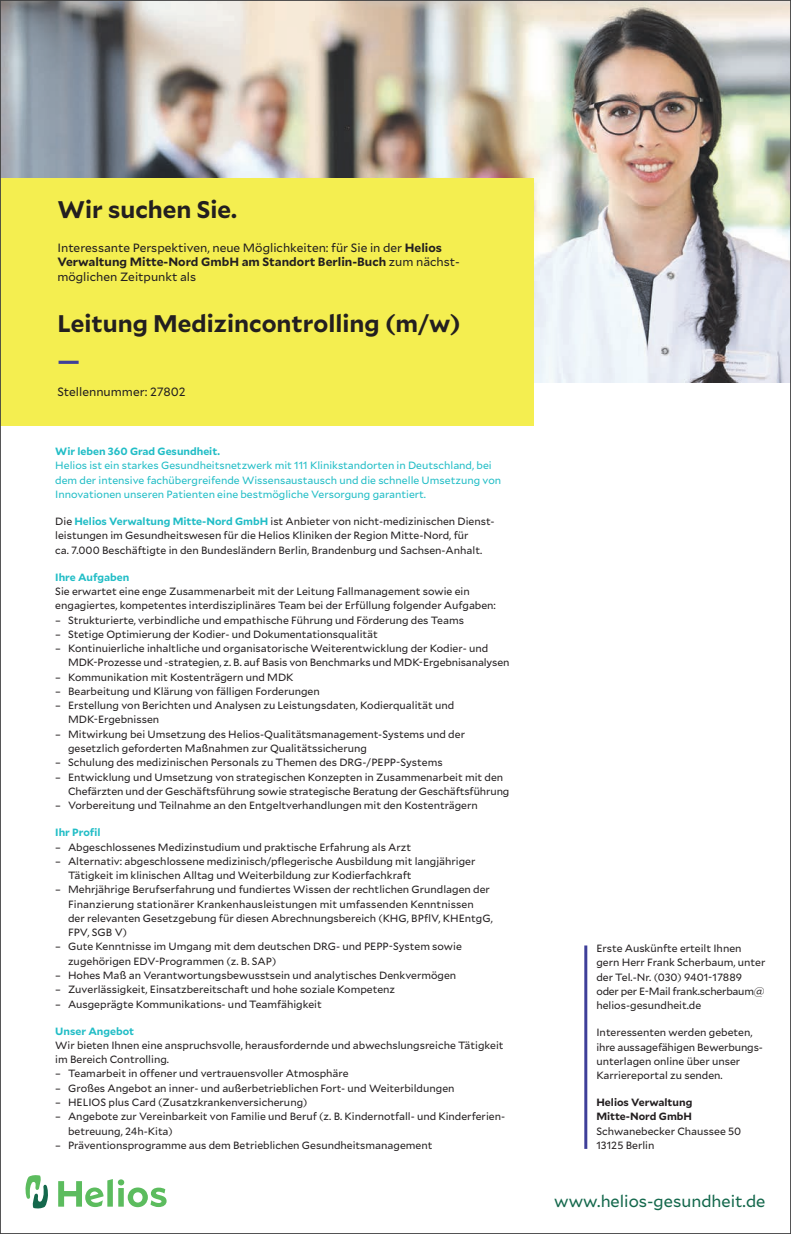
<style>
.page{position:relative;width:791px;height:1234px;background:#fff}
.page>*{position:absolute;margin:0;border:0;box-sizing:border-box;transform-origin:0 0}
.t1{font:700 24px "Mallory";color:#231f20}
.t2{font:700 24px "Mallory";color:#3e3f99}
.t3{font:16.5px "Mallory";color:#14684c}
.t4{font:12px/14.4px "Mallory";color:#231f20}
.t5{font:10.5px/14.2px "Mallory";color:#231f20}
.t6{font:10.5px/14.2px "Mallory";color:#21bdc6}
.t7{font:700 10.5px "Mallory";color:#21bdc6}
.t8{font:700 10.5px/14.2px "Mallory";color:#231f20}
.s1{font-weight:700}
.s2{font-weight:700;color:#21bdc6}
</style>
<div class="page">
<img style="left:2px;top:2px;width:787px;height:381px">
<div style="left:0;top:178px;width:533px;height:247px;background:#f4ee50"></div>
<hr style="left:584px;top:945px;width:3px;height:203px;background:#3e3f99">
<svg style="left:58px;top:1179px;width:109px;height:27px"></svg>
<svg style="left:25px;top:1175px;width:23px;height:33px"></svg>
<h1 class="t1" style="left:57px;top:192px;width:181px">Wir suchen Sie.</h1>
<p class="t4" style="left:57px;top:240px;width:404px">Interessante Perspektiven, neue Möglichkeiten: für Sie in der <span class="s1">Helios<br>Verwaltung Mitte-Nord GmbH am Standort Berlin-Buch</span> zum nächst&shy;möglichen Zeitpunkt als</p>
<h1 class="t1" style="left:57px;top:305px;width:405px">Leitung Medizincontrolling (m/w)</h1>
<h1 class="t2" style="left:57px;top:342px;width:24px">—</h1>
<p class="t4" style="left:57px;top:383px;width:130px">Stellennummer: 27802</p>
<p class="t7" style="left:55px;top:443px;width:166px">Wir leben 360 Grad Gesundheit.</p>
<p class="t6" style="left:55px;top:458px;width:447px">Helios ist ein starkes Gesundheitsnetzwerk mit 111 Klinikstandorten in Deutschland, bei dem der intensive fachübergreifende Wissensaustausch und die schnelle Umsetzung von<br>Innovationen unseren Patienten eine bestmögliche Versorgung garantiert.</p>
<p class="t5" style="left:55px;top:513px;width:441px">Die <span class="s2">Helios Verwaltung Mitte-Nord GmbH</span> ist Anbieter von nicht-medizinischen Dienst&shy;leistungen im Gesundheitswesen für die Helios Kliniken der Region Mitte-Nord, für<br>ca. 7.000 Beschäftigte in den Bundesländern Berlin, Brandenburg und Sachsen-Anhalt.</p>
<p class="t7" style="left:55px;top:569px;width:76px">Ihre Aufgaben</p>
<p class="t5" style="left:55px;top:583px;width:442px">Sie erwartet eine enge Zusammenarbeit mit der Leitung Fallmanagement sowie ein engagiertes, kompetentes interdisziplinäres Team bei der Erfüllung folgender Aufgaben:</p>
<p class="t5" style="left:55px;top:612px;width:410px">– Strukturierte, verbindliche und empathische Führung und Förderung des Teams</p>
<p class="t5" style="left:55px;top:626px;width:324px">– Stetige Optimierung der Kodier- und Dokumentationsqualität</p>
<p class="t5" style="left:68px;top:640px;width:443px;text-indent:-13px">– Kontinuierliche inhaltliche und organisatorische Weiterentwicklung der Kodier- und<br>MDK-Prozesse und -strategien, z. B. auf Basis von Benchmarks und MDK-Ergebnisanalysen</p>
<p class="t5" style="left:55px;top:669px;width:240px">– Kommunikation mit Kostenträgern und MDK</p>
<p class="t5" style="left:55px;top:683px;width:266px">– Bearbeitung und Klärung von fälligen Forderungen</p>
<p class="t5" style="left:68px;top:697px;width:388px;text-indent:-13px">– Erstellung von Berichten und Analysen zu Leistungsdaten, Kodierqualität und<br>MDK-Ergebnissen</p>
<p class="t5" style="left:68px;top:726px;width:398px;text-indent:-13px">– Mitwirkung bei Umsetzung des Helios-Qualitätsmanagement-Systems und der gesetzlich geforderten Maßnahmen zur Qualitätssicherung</p>
<p class="t5" style="left:55px;top:754px;width:389px">– Schulung des medizinischen Personals zu Themen des DRG-/PEPP-Systems</p>
<p class="t5" style="left:68px;top:769px;width:443px;text-indent:-13px">– Entwicklung und Umsetzung von strategischen Konzepten in Zusammenarbeit mit den<br>Chefärzten und der Geschäftsführung sowie strategische Beratung der Geschäftsführung</p>
<p class="t5" style="left:55px;top:797px;width:424px">– Vorbereitung und Teilnahme an den Entgeltverhandlungen mit den Kostenträgern</p>
<p class="t7" style="left:55px;top:824px;width:47px">Ihr Profil</p>
<p class="t5" style="left:55px;top:838px;width:357px">– Abgeschlossenes Medizinstudium und praktische Erfahrung als Arzt</p>
<p class="t5" style="left:68px;top:853px;width:409px;text-indent:-13px">– Alternativ: abgeschlossene medizinisch/pflegerische Ausbildung mit langjähriger<br>Tätigkeit im klinischen Alltag und Weiterbildung zur Kodierfachkraft</p>
<p class="t5" style="left:68px;top:881px;width:426px;text-indent:-13px">– Mehrjährige Berufserfahrung und fundiertes Wissen der rechtlichen Grundlagen der Finanzierung stationärer Krankenhausleistungen mit umfassenden Kenntnissen der relevanten Gesetzgebung für diesen Abrechnungsbereich (KHG, BPflV, KHEntgG, FPV, SGB V)</p>
<p class="t5" style="left:68px;top:938px;width:395px;text-indent:-13px">– Gute Kenntnisse im Umgang mit dem deutschen DRG- und PEPP-System sowie zugehörigen EDV-Programmen (z. B. SAP)</p>
<p class="t5" style="left:55px;top:967px;width:402px">– Hohes Maß an Verantwortungsbewusstsein und analytisches Denkvermögen</p>
<p class="t5" style="left:55px;top:981px;width:341px">– Zuverlässigkeit, Einsatzbereitschaft und hohe soziale Kompetenz</p>
<p class="t5" style="left:55px;top:995px;width:268px">– Ausgeprägte Kommunikations- und Teamfähigkeit</p>
<p class="t7" style="left:55px;top:1022px;width:80px">Unser Angebot</p>
<p class="t5" style="left:55px;top:1037px;width:450px">Wir bieten Ihnen eine anspruchsvolle, herausfordernde und abwechslungsreiche Tätigkeit im Bereich Controlling.</p>
<p class="t5" style="left:55px;top:1065px;width:295px">– Teamarbeit in offener und vertrauensvoller Atmosphäre</p>
<p class="t5" style="left:55px;top:1080px;width:401px">– Großes Angebot an inner- und außerbetrieblichen Fort- und Weiterbildungen</p>
<p class="t5" style="left:55px;top:1094px;width:254px">– HELIOS plus Card (Zusatzkrankenversicherung)</p>
<p class="t5" style="left:68px;top:1108px;width:439px;text-indent:-13px">– Angebote zur Vereinbarkeit von Familie und Beruf (z. B. Kindernotfall- und Kinderferien&shy;betreuung, 24h-Kita)</p>
<p class="t5" style="left:55px;top:1137px;width:379px">– Präventionsprogramme aus dem Betrieblichen Gesundheitsmanagement</p>
<p class="t5" style="left:596px;top:940px;width:171px">Erste Auskünfte erteilt Ihnen gern Herr Frank Scherbaum, unter der Tel.-Nr. (030) 9401-17889 oder per E-Mail frank.scherbaum@ helios-gesundheit.de</p>
<p class="t5" style="left:596px;top:1024px;width:168px">Interessenten werden gebeten, ihre aussagefähigen Bewerbungs&shy;unterlagen online über unser<br>Karriereportal zu senden.</p>
<p class="t8" style="left:596px;top:1094px;width:97px">Helios Verwaltung<br>Mitte-Nord GmbH</p>
<p class="t5" style="left:596px;top:1122px;width:146px">Schwanebecker Chaussee 50<br>13125 Berlin</p>
<h2 class="t3" style="left:554px;top:1188px;width:213px">www.helios-gesundheit.de</h2>
</div>
